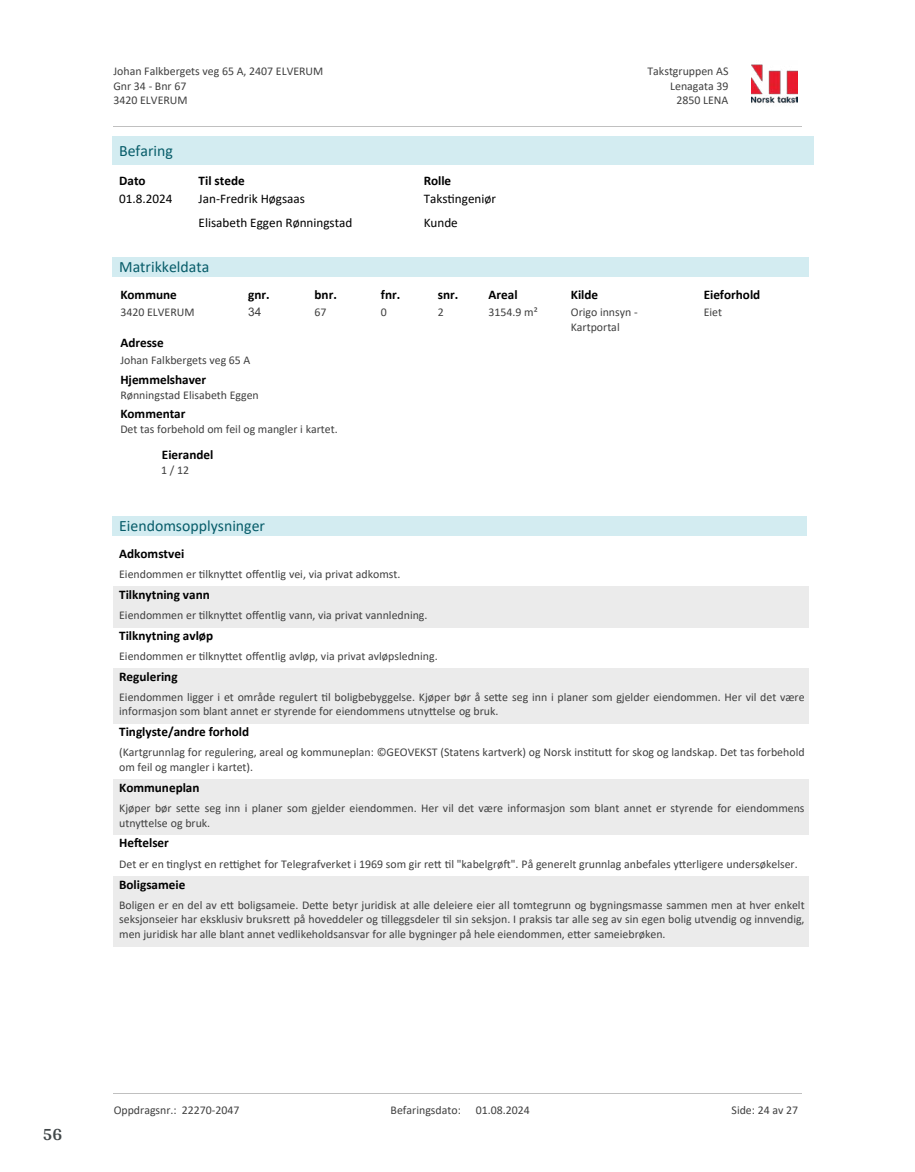
<style>
.page{position:relative;width:915px;height:1172px;background:#fff}
.page>*{position:absolute;margin:0;border:0;box-sizing:border-box;transform-origin:0 0}
.t1{font:700 18px "Arya";color:#414749}
.t2{font:15.75px "Calibri";color:#065c69}
.t3{font:700 13.2px "Calibri";color:#000}
.t4{font:13.2px "Calibri";color:#000}
.t5{font:11.85px/14.4px "Calibri";color:#404040}
.t6{font:11.85px "Arial";color:#404040}
</style>
<div class="page">
<div style="left:113px;top:136px;width:700px;height:29px;background:#d3ecf1"></div>
<div style="left:113px;top:257px;width:696px;height:20px;background:#d3ecf1"></div>
<div style="left:113px;top:586px;width:695px;height:41px;background:#ebebeb"></div>
<div style="left:113px;top:668px;width:695px;height:56px;background:#ebebeb"></div>
<div style="left:113px;top:779px;width:695px;height:56px;background:#ebebeb"></div>
<div style="left:113px;top:876px;width:695px;height:70px;background:#ebebeb"></div>
<div style="left:113px;top:516px;width:694px;height:19px;background:#d3ecf1"></div>
<img style="left:751px;top:64px;width:46px;height:40px">
<hr style="left:113px;top:127px;width:688px;height:1px;background:#c0c0c0">
<hr style="left:113px;top:1093px;width:688px;height:1px;background:#c0c0c0">
<p class="t5" style="left:113px;top:64px;width:211px">Johan Falkbergets veg 65 A, 2407 ELVERUM<br>Gnr 34 - Bnr 67<br>3420 ELVERUM</p>
<p class="t5" style="left:647px;top:64px;width:82px">Takstgruppen AS</p>
<p class="t5" style="left:670px;top:78px;width:60px">Lenagata 39</p>
<p class="t5" style="left:676px;top:93px;width:53px">2850 LENA</p>
<h2 class="t2" style="left:119px;top:140px;width:55px">Befaring</h2>
<p class="t3" style="left:119px;top:171px;width:28px">Dato</p>
<p class="t3" style="left:198px;top:171px;width:48px">Til stede</p>
<p class="t3" style="left:423px;top:171px;width:29px">Rolle</p>
<p class="t4" style="left:119px;top:190px;width:55px">01.8.2024</p>
<p class="t4" style="left:198px;top:190px;width:108px">Jan-Fredrik Høgsaas</p>
<p class="t4" style="left:423px;top:190px;width:74px">Taks琀椀ngeniør</p>
<p class="t4" style="left:198px;top:214px;width:155px">Elisabeth Eggen Rønningstad</p>
<p class="t4" style="left:423px;top:214px;width:36px">Kunde</p>
<h2 class="t2" style="left:119px;top:256px;width:92px">Matrikkeldata</h2>
<p class="t3" style="left:120px;top:285px;width:58px">Kommune</p>
<p class="t5" style="left:120px;top:305px;width:76px">3420 ELVERUM</p>
<p class="t3" style="left:381px;top:285px;width:21px">fnr.</p>
<p class="t5" style="left:381px;top:305px;width:8px">0</p>
<p class="t3" style="left:314px;top:285px;width:24px">bnr.</p>
<p class="t5" style="left:314px;top:305px;width:14px">67</p>
<p class="t3" style="left:488px;top:285px;width:30px">Areal</p>
<p class="t5" style="left:488px;top:305px;width:51px">3154.9 m²</p>
<p class="t3" style="left:248px;top:285px;width:23px">gnr.</p>
<p class="t6" style="left:248px;top:303px;width:15px">34</p>
<p class="t3" style="left:438px;top:285px;width:22px">snr.</p>
<p class="t5" style="left:438px;top:305px;width:8px">2</p>
<p class="t3" style="left:120px;top:333px;width:45px">Adresse</p>
<p class="t5" style="left:120px;top:353px;width:132px">Johan Falkbergets veg 65 A</p>
<p class="t3" style="left:120px;top:371px;width:87px">Hjemmelshaver</p>
<p class="t5" style="left:120px;top:388px;width:140px">Rønningstad Elisabeth Eggen</p>
<p class="t3" style="left:120px;top:404px;width:67px">Kommentar</p>
<p class="t5" style="left:120px;top:421px;width:219px">Det tas forbehold om feil og mangler i kartet.</p>
<p class="t3" style="left:162px;top:445px;width:53px">Eierandel</p>
<p class="t5" style="left:161px;top:462px;width:29px">1 / 12</p>
<h2 class="t2" style="left:119px;top:515px;width:147px">Eiendomsopplysninger</h2>
<p class="t3" style="left:119px;top:544px;width:67px">Adkomstvei</p>
<p class="t5" style="left:119px;top:566px;width:283px">Eiendommen er 琀椀lkny琀琀et o昀昀entlig vei, via privat adkomst.</p>
<p class="t3" style="left:119px;top:585px;width:92px">Tilknytning vann</p>
<p class="t5" style="left:119px;top:607px;width:310px">Eiendommen er 琀椀lkny琀琀et o昀昀entlig vann, via privat vannledning.</p>
<p class="t3" style="left:119px;top:626px;width:95px">Tilknytning avløp</p>
<p class="t5" style="left:119px;top:648px;width:320px">Eiendommen er 琀椀lkny琀琀et o昀昀entlig avløp, via privat avløpsledning.</p>
<p class="t3" style="left:119px;top:667px;width:60px">Regulering</p>
<p class="t3" style="left:570px;top:285px;width:29px">Kilde</p>
<p class="t5" style="left:570px;top:305px;width:68px">Origo innsyn -<br>Kartportal</p>
<p class="t3" style="left:703px;top:285px;width:58px">Eieforhold</p>
<p class="t5" style="left:703px;top:305px;width:20px">Eiet</p>
<p class="t5" style="left:119px;top:689px;width:686px">Eiendommen ligger i et område regulert 琀椀l boligbebyggelse. Kjøper bør å se琀琀e seg inn i planer som gjelder eiendommen. Her vil det være informasjon som blant annet er styrende for eiendommens utny琀琀else og bruk.</p>
<p class="t3" style="left:119px;top:723px;width:131px">Tinglyste/andre forhold</p>
<p class="t5" style="left:119px;top:745px;width:686px">(Kartgrunnlag for regulering, areal og kommuneplan: ©GEOVEKST (Statens kartverk) og Norsk ins琀椀tu琀琀 for skog og landskap. Det tas forbehold om feil og mangler i kartet).</p>
<p class="t3" style="left:119px;top:778px;width:82px">Kommuneplan</p>
<p class="t5" style="left:119px;top:800px;width:686px">Kjøper bør se琀琀e seg inn i planer som gjelder eiendommen. Her vil det være informasjon som blant annet er styrende for eiendommens utny琀琀else og bruk.</p>
<p class="t3" style="left:119px;top:834px;width:51px">He昀琀elser</p>
<p class="t5" style="left:119px;top:856px;width:679px">Det er en 琀椀nglyst en re琀紀ghet for Telegrafverket i 1969 som gir re琀琀 琀椀l "kabelgrø昀琀". På generelt grunnlag anbefales y琀琀erligere undersøkelser.</p>
<p class="t3" style="left:119px;top:875px;width:68px">Boligsameie</p>
<p class="t5" style="left:119px;top:897px;width:686px;text-align:justify">Boligen er en del av e琀琀 boligsameie. De琀琀e betyr juridisk at alle deleiere eier all tomtegrunn og bygningsmasse sammen men at hver enkelt seksjonseier har eksklusiv bruksre琀琀 på hoveddeler og 琀椀lleggsdeler 琀椀l sin seksjon. I praksis tar alle seg av sin egen bolig utvendig og innvendig, men juridisk har alle blant annet vedlikeholdsansvar for alle bygninger på hele eiendommen, e琀琀er sameiebrøken.</p>
<h1 class="t1" style="left:43px;top:1123px;width:21px">56</h1>
<p class="t5" style="left:114px;top:1103px;width:127px">Oppdragsnr.: 22270-2047</p>
<p class="t5" style="left:390px;top:1103px;width:72px">Befaringsdato:</p>
<p class="t5" style="left:475px;top:1103px;width:55px">01.08.2024</p>
<p class="t5" style="left:731px;top:1103px;width:68px">Side: 24 av 27</p>
</div>
